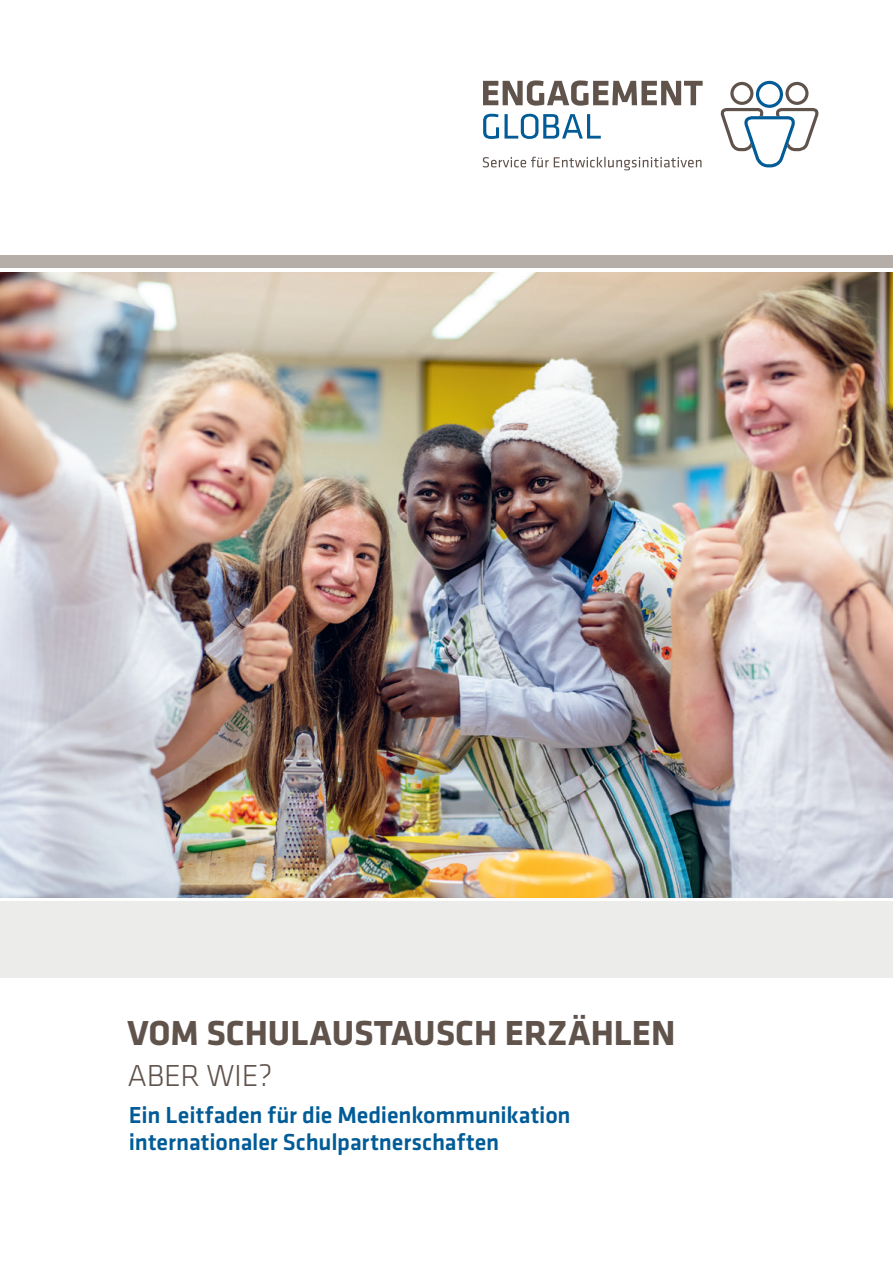
<style>
.page{position:relative;width:893px;height:1263px;background:#fff}
.page>*{position:absolute;margin:0;border:0;box-sizing:border-box;transform-origin:0 0}
.t1{font:700 36px "Klavika Basic";color:#60534c}
.t2{font:300 31.5px "Klavika Basic";letter-spacing:-.01em;color:#60534c}
.t3{font:500 24px/27px "Klavika Basic";letter-spacing:-.005em;color:#005b97}
</style>
<div class="page">
<svg style="left:720px;top:81px;width:98px;height:86px"></svg>
<svg style="left:483px;top:80px;width:220px;height:26px"></svg>
<svg style="left:483px;top:114px;width:118px;height:25px"></svg>
<svg style="left:483px;top:157px;width:218px;height:13px"></svg>
<div style="left:0;top:255px;width:893px;height:13px;background:#b5aea8"></div>
<div style="left:0;top:901px;width:893px;height:77px;background:#ecedea"></div>
<img style="left:0;top:272px;width:893px;height:625px">
<p class="t1" style="left:127px;top:1007px;width:550px">VOM SCHULAUSTAUSCH ERZÄHLEN</p>
<p class="t2" style="left:127px;top:1056px;width:147px">ABER WIE?</p>
<p class="t3" style="left:129px;top:1101px;width:443px">Ein Leitfaden für die Medienkommunikation internationaler Schulpartnerschaften</p>
</div>
